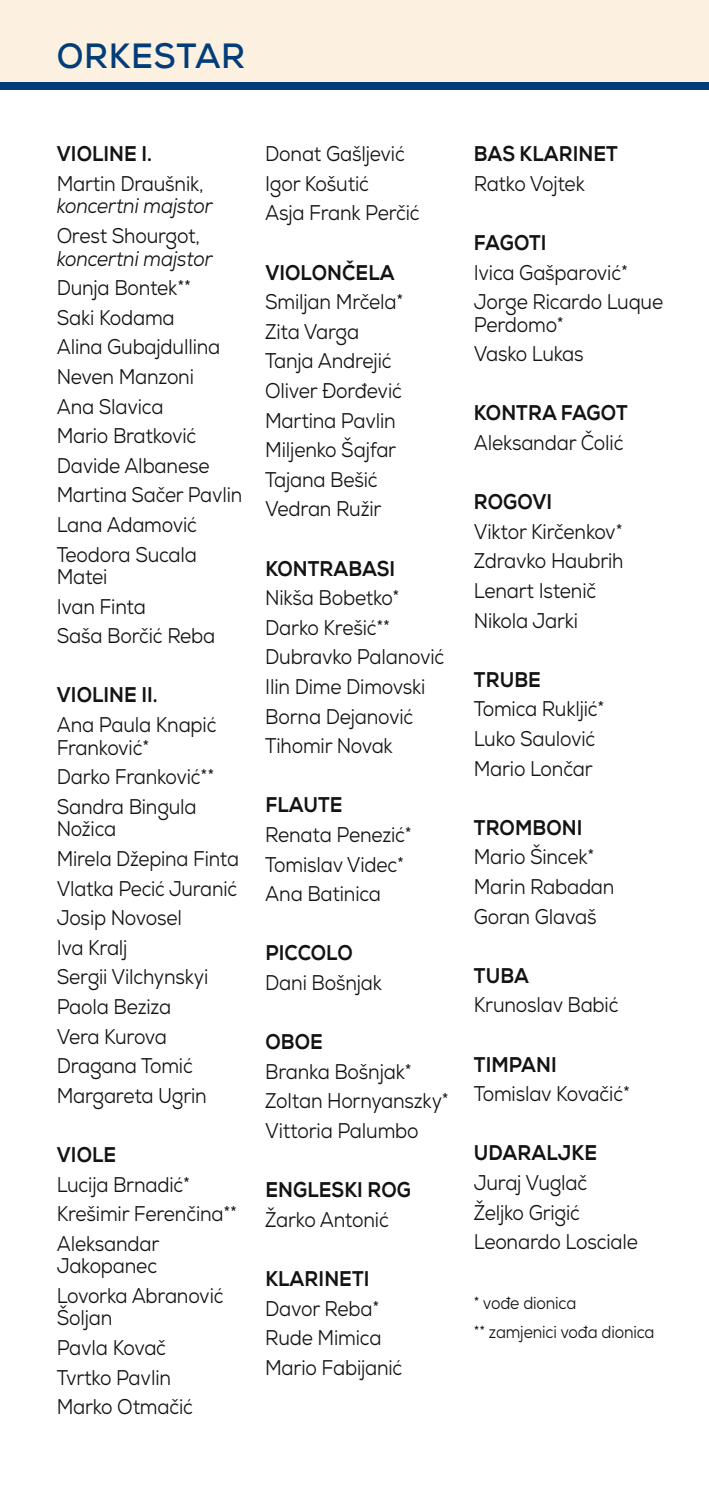
<style>
.page{position:relative;width:709px;height:1489px;background:#fff}
.page>*{position:absolute;margin:0;border:0;box-sizing:border-box;transform-origin:0 0}
.t1{font:700 35px "Nexa";letter-spacing:.02em;color:#023d7a;scale:.95 1}
.t2{font:21.25px/29.5px "Nexa";letter-spacing:-.01em;color:#141314;scale:.9 1}
.t3{font:800 21.25px "Nexa";letter-spacing:.005em;color:#141314;scale:.9 1}
.t4{font:italic 21.25px "Nexa";letter-spacing:-.01em;color:#141314;scale:.9 1}
.t5{font:17.5px/29.5px "Nexa";letter-spacing:-.01em;color:#141314;scale:.9 1}
</style>
<div class="page">
<div style="left:0;top:0;width:709px;height:86px;background:#fcf1e0"></div>
<div style="left:0;top:83px;width:709px;height:7px;background:#023d7a"></div>
<h1 class="t1" style="left:57px;top:33px;width:200px">ORKESTAR</h1>
<p class="t3" style="left:57px;top:141px;width:107px">VIOLINE I.</p>
<p class="t2" style="left:57px;top:169px;width:165px">Martin Draušnik,</p>
<p class="t4" style="left:57px;top:192px;width:175px">koncertni majstor</p>
<p class="t2" style="left:57px;top:221px;width:161px">Orest Shourgot,</p>
<p class="t4" style="left:57px;top:245px;width:175px">koncertni majstor</p>
<p class="t2" style="left:57px;top:273px;width:208px">Dunja Bontek**<br>Saki Kodama<br>Alina Gubajdullina<br>Neven Manzoni<br>Ana Slavica<br>Mario Bratković<br>Davide Albanese<br>Martina Sačer Pavlin<br>Lana Adamović<br>Teodora Sucala</p>
<p class="t2" style="left:57px;top:562px;width:178px">Matei<br>Ivan Finta<br>Saša Borčić Reba</p>
<p class="t3" style="left:57px;top:682px;width:113px">VIOLINE II.</p>
<p class="t2" style="left:57px;top:713px;width:179px;line-height:22.5px">Ana Paula Knapić<br>Franković*</p>
<p class="t2" style="left:57px;top:762px;width:177px">Darko Franković**<br>Sandra Bingula</p>
<p class="t2" style="left:57px;top:814px;width:204px">Nožica<br>Mirela Džepina Finta<br>Vlatka Pecić Juranić<br>Josip Novosel<br>Iva Kralj<br>Sergii Vilchynskyi<br>Paola Beziza<br>Vera Kurova<br>Dragana Tomić<br>Margareta Ugrin</p>
<p class="t3" style="left:57px;top:1141px;width:67px">VIOLE</p>
<p class="t2" style="left:57px;top:1169px;width:202px">Lucija Brnadić*<br>Krešimir Ferenčina**<br>Aleksandar</p>
<p class="t2" style="left:57px;top:1250px;width:187px">Jakopanec<br>Lovorka Abranović</p>
<p class="t2" style="left:57px;top:1303px;width:153px">Šoljan<br>Pavla Kovač<br>Tvrtko Pavlin<br>Marko Otmačić</p>
<p class="t2" style="left:265px;top:139px;width:173px">Donat Gašljević<br>Igor Košutić<br>Asja Frank Perčić</p>
<p class="t3" style="left:265px;top:259px;width:145px">VIOLONČELA</p>
<p class="t2" style="left:265px;top:287px;width:155px">Smiljan Mrčela*<br>Zita Varga<br>Tanja Andrejić<br>Oliver Đorđević<br>Martina Pavlin<br>Miljenko Šajfar<br>Tajana Bešić<br>Vedran Ružir</p>
<p class="t3" style="left:265px;top:555px;width:146px">KONTRABASI</p>
<p class="t2" style="left:265px;top:583px;width:200px">Nikša Bobetko*<br>Darko Krešić**<br>Dubravko Palanović<br>Ilin Dime Dimovski<br>Borna Dejanović<br>Tihomir Novak</p>
<p class="t3" style="left:265px;top:792px;width:87px">FLAUTE</p>
<p class="t2" style="left:265px;top:820px;width:164px">Renata Penezić*<br>Tomislav Videc*<br>Ana Batinica</p>
<p class="t3" style="left:265px;top:940px;width:98px">PICCOLO</p>
<p class="t2" style="left:265px;top:967px;width:131px">Dani Bošnjak</p>
<p class="t3" style="left:265px;top:1028px;width:65px">OBOE</p>
<p class="t2" style="left:265px;top:1056px;width:205px">Branka Bošnjak*<br>Zoltan Hornyanszky*<br>Vittoria Palumbo</p>
<p class="t3" style="left:265px;top:1176px;width:163px">ENGLESKI ROG</p>
<p class="t2" style="left:265px;top:1204px;width:139px">Žarko Antonić</p>
<p class="t3" style="left:265px;top:1265px;width:117px">KLARINETI</p>
<p class="t2" style="left:265px;top:1293px;width:154px">Davor Reba*<br>Rude Mimica<br>Mario Fabijanić</p>
<p class="t3" style="left:474px;top:141px;width:161px">BAS KLARINET</p>
<p class="t2" style="left:474px;top:169px;width:125px">Ratko Vojtek</p>
<p class="t3" style="left:474px;top:229px;width:82px">FAGOTI</p>
<p class="t2" style="left:474px;top:257px;width:212px">Ivica Gašparović*<br>Jorge Ricardo Luque</p>
<p class="t2" style="left:474px;top:309px;width:123px">Perdomo*<br>Vasko Lukas</p>
<p class="t3" style="left:474px;top:400px;width:172px">KONTRA FAGOT</p>
<p class="t2" style="left:474px;top:428px;width:168px">Aleksandar Čolić</p>
<p class="t3" style="left:474px;top:489px;width:88px">ROGOVI</p>
<p class="t2" style="left:474px;top:517px;width:168px">Viktor Kirčenkov*<br>Zdravko Haubrih<br>Lenart Istenič<br>Nikola Jarki</p>
<p class="t3" style="left:474px;top:666px;width:76px">TRUBE</p>
<p class="t2" style="left:474px;top:694px;width:147px">Tomica Rukljić*<br>Luko Saulović<br>Mario Lončar</p>
<p class="t3" style="left:474px;top:814px;width:122px">TROMBONI</p>
<p class="t2" style="left:474px;top:842px;width:158px">Mario Šincek*<br>Marin Rabadan<br>Goran Glavaš</p>
<p class="t3" style="left:474px;top:962px;width:62px">TUBA</p>
<p class="t2" style="left:474px;top:990px;width:162px">Krunoslav Babić</p>
<p class="t3" style="left:474px;top:1051px;width:94px">TIMPANI</p>
<p class="t2" style="left:474px;top:1079px;width:175px">Tomislav Kovačić*</p>
<p class="t3" style="left:474px;top:1139px;width:138px">UDARALJKE</p>
<p class="t2" style="left:474px;top:1167px;width:184px">Juraj Vuglač<br>Željko Grigić<br>Leonardo Losciale</p>
<p class="t5" style="left:474px;top:1287px;width:202px">* vođe dionica<br>** zamjenici vođa dionica</p>
</div>
